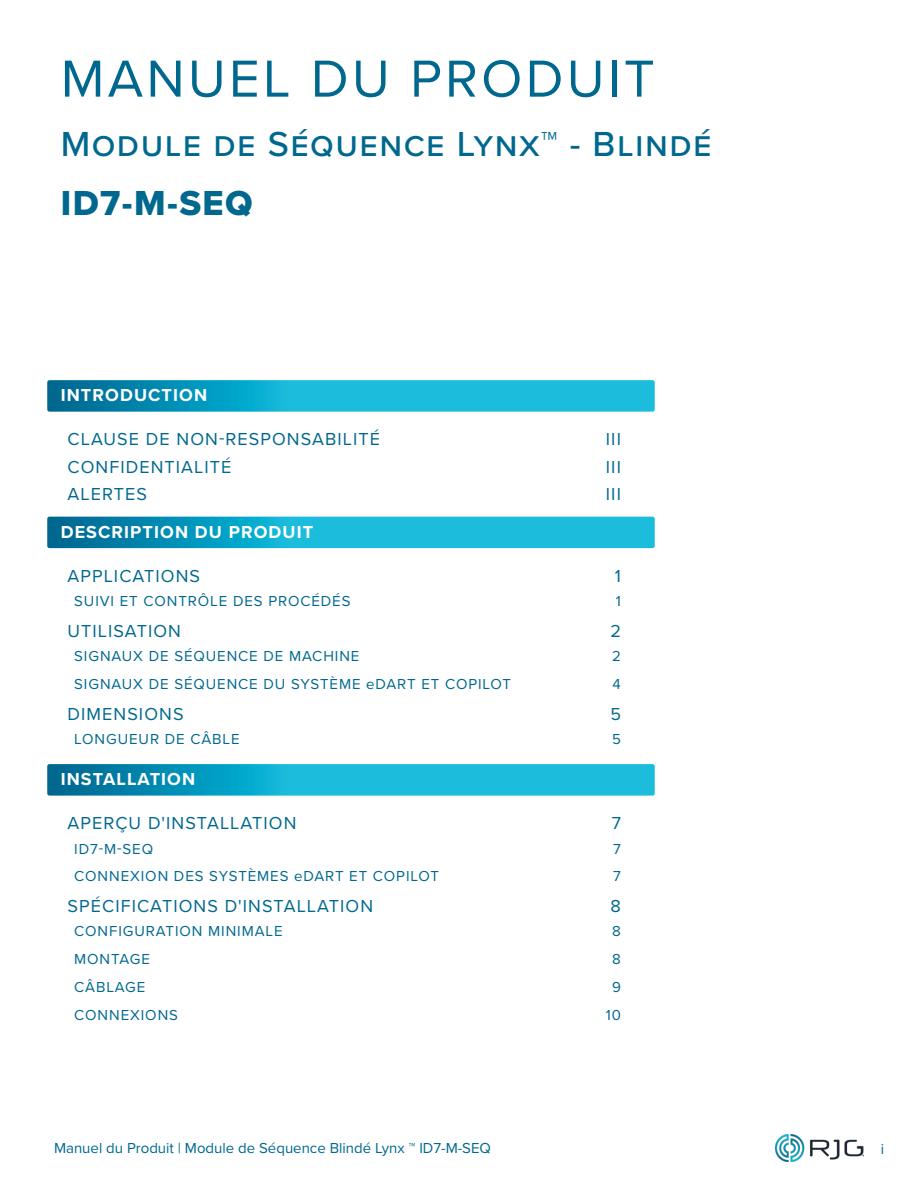
<style>
.page{position:relative;width:918px;height:1188px;background:#fff}
.page>*{position:absolute;margin:0;border:0;box-sizing:border-box;transform-origin:0 0}
.t1{font:54px "Proxima Nova";letter-spacing:.06em;color:#00688f}
.t2{font:500 36px "Proxima Nova";letter-spacing:.04em;color:#00688f}
.t3{font:36px "Proxima Nova Extrabld";letter-spacing:.04em;color:#00688f}
.t4{font:18px "Proxima Nova";letter-spacing:.06em;color:#00688f}
.t5{font:700 18px "Proxima Nova";letter-spacing:.06em;color:#fff}
.t6{font:15px "Proxima Nova";letter-spacing:.06em;color:#00688f}
.t7{font:15px "Proxima Nova";color:#00688f}
</style>
<div class="page">
<img style="left:776px;top:1134px;width:88px;height:27px">
<svg style="left:47px;top:380px;width:608px;height:32px;background:#15abcd"></svg>
<svg style="left:47px;top:517px;width:608px;height:31px;background:#12a9cc"></svg>
<svg style="left:47px;top:764px;width:608px;height:32px;background:#15abcd"></svg>
<h1 class="t1" style="left:61px;top:38px;width:595px">MANUEL DU PRODUIT</h1>
<h2 class="t2" style="left:61px;top:117px;width:652px">Module de Séquence Lynx™ - Blindé</h2>
<h2 class="t3" style="left:61px;top:176px;width:194px">ID7‑M‑SEQ</h2>
<p class="t5" style="left:61px;top:382px;width:148px">INTRODUCTION</p>
<p class="t4" style="left:68px;top:426px;width:314px">CLAUSE DE NON-RESPONSABILITÉ</p>
<p class="t4" style="left:606px;top:426px;width:17px">III</p>
<p class="t4" style="left:68px;top:453px;width:165px">CONFIDENTIALITÉ</p>
<p class="t4" style="left:606px;top:453px;width:17px">III</p>
<p class="t4" style="left:68px;top:480px;width:81px">ALERTES</p>
<p class="t4" style="left:606px;top:480px;width:17px">III</p>
<p class="t5" style="left:61px;top:518px;width:254px">DESCRIPTION DU PRODUIT</p>
<p class="t4" style="left:68px;top:562px;width:134px">APPLICATIONS</p>
<p class="t4" style="left:615px;top:562px;width:8px">1</p>
<p class="t6" style="left:74px;top:590px;width:278px">SUIVI ET CONTRÔLE DES PROCÉDÉS</p>
<p class="t6" style="left:616px;top:590px;width:7px">1</p>
<p class="t4" style="left:68px;top:617px;width:115px">UTILISATION</p>
<p class="t4" style="left:610px;top:617px;width:12px">2</p>
<p class="t6" style="left:74px;top:645px;width:287px">SIGNAUX DE SÉQUENCE DE MACHINE</p>
<p class="t6" style="left:612px;top:645px;width:10px">2</p>
<p class="t6" style="left:74px;top:673px;width:438px">SIGNAUX DE SÉQUENCE DU SYSTÈME eDART ET COPILOT</p>
<p class="t6" style="left:613px;top:673px;width:10px">4</p>
<p class="t4" style="left:68px;top:700px;width:118px">DIMENSIONS</p>
<p class="t4" style="left:610px;top:700px;width:12px">5</p>
<p class="t6" style="left:74px;top:728px;width:167px">LONGUEUR DE CÂBLE</p>
<p class="t6" style="left:612px;top:728px;width:10px">5</p>
<p class="t5" style="left:61px;top:766px;width:136px">INSTALLATION</p>
<p class="t4" style="left:68px;top:810px;width:231px">APERÇU D'INSTALLATION</p>
<p class="t4" style="left:612px;top:810px;width:11px">7</p>
<p class="t6" style="left:74px;top:837px;width:80px">ID7‑M‑SEQ</p>
<p class="t6" style="left:613px;top:837px;width:9px">7</p>
<p class="t6" style="left:74px;top:865px;width:366px">CONNEXION DES SYSTÈMES eDART ET COPILOT</p>
<p class="t6" style="left:613px;top:865px;width:9px">7</p>
<p class="t4" style="left:68px;top:893px;width:307px">SPÉCIFICATIONS D'INSTALLATION</p>
<p class="t4" style="left:611px;top:893px;width:12px">8</p>
<p class="t6" style="left:74px;top:920px;width:210px">CONFIGURATION MINIMALE</p>
<p class="t6" style="left:612px;top:920px;width:10px">8</p>
<p class="t6" style="left:74px;top:948px;width:77px">MONTAGE</p>
<p class="t6" style="left:612px;top:948px;width:10px">8</p>
<p class="t6" style="left:74px;top:976px;width:72px">CÂBLAGE</p>
<p class="t6" style="left:612px;top:976px;width:10px">9</p>
<p class="t6" style="left:74px;top:1003px;width:105px">CONNEXIONS</p>
<p class="t6" style="left:606px;top:1003px;width:17px">10</p>
<p class="t7" style="left:54px;top:1136px;width:439px">Manuel du Produit | Module de Séquence Blindé Lynx ™ ID7-M-SEQ</p>
<p class="t6" style="left:881px;top:1137px;width:5px">i</p>
</div>
